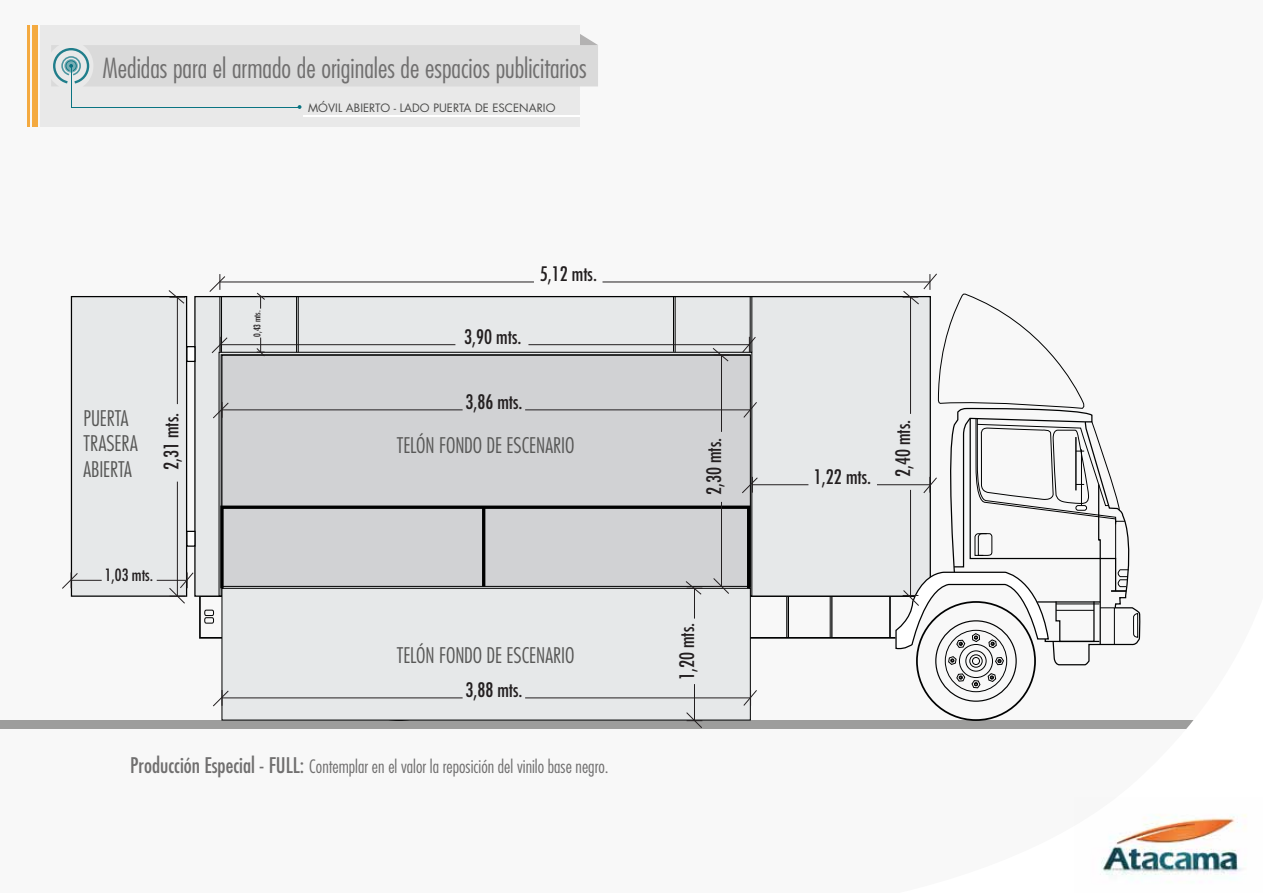
<style>
.page{position:relative;width:1263px;height:893px;background:#f8f8f8}
.page>*{position:absolute;margin:0;border:0;box-sizing:border-box;transform-origin:0 0}
.t1{font:300 condensed 27px "Futura Std";color:#706f6f}
.t2{font:300 condensed 21px/25.2px "Futura Std";letter-spacing:-.005em;color:#575756}
.t3{font:condensed 19.5px "Futura Std";color:#231f20}
.t4{font:300 condensed 18px "Futura Std";color:#706f6f}
.t5{font:condensed 16.5px "Futura Std";color:#231f20}
.t6{font:11.25px "Futura Std";letter-spacing:.005em;color:#4a4a49}
.t7{font:condensed 9px "Futura Std";color:#231f20}
.s1{font-weight:400;font-size:21px}
</style>
<div class="page">
<div style="left:40px;top:25px;width:540px;height:102px;background:#e9e9e9"></div>
<hr style="left:303px;top:115px;width:277px;height:2px;background:#fff">
<svg style="left:51px;top:34px;width:547px;height:52px"></svg>
<div style="left:32px;top:25px;width:6px;height:102px;background:#f4aa40"></div>
<hr style="left:27px;top:25px;width:3px;height:102px;background:#f49712">
<hr style="left:71px;top:67px;width:1px;height:40px;background:#0a7482">
<hr style="left:71px;top:107px;width:228px;height:1px;background:#0a7482">
<div style="left:0;top:720px;width:1211px;height:9px;background:#9d9d9c"></div>
<div style="left:194px;top:295px;width:737px;height:277px;background:#e6e8e9"></div>
<svg style="left:218px;top:351px;width:535px;height:221px;background:#78797a"></svg>
<hr style="left:298px;top:296px;width:1px;height:56px;background:#000101">
<hr style="left:219px;top:296px;width:1px;height:56px;background:#000101">
<hr style="left:296px;top:296px;width:1px;height:56px;background:#000101">
<hr style="left:221px;top:296px;width:1px;height:56px;background:#000101">
<hr style="left:751px;top:296px;width:1px;height:56px;background:#000101">
<hr style="left:673px;top:296px;width:1px;height:56px;background:#000101">
<hr style="left:750px;top:296px;width:1px;height:56px;background:#000101">
<hr style="left:675px;top:296px;width:1px;height:56px;background:#000101">
<div style="left:222px;top:355px;width:529px;height:232px;background:#d1d2d4;border:1px solid #000101"></div>
<div style="left:71px;top:296px;width:116px;height:301px;background:#e6e8e9;border:1px solid #000101"></div>
<div style="left:186px;top:346px;width:10px;height:16px;background:#fff;border:1px solid #000101"></div>
<div style="left:186px;top:531px;width:10px;height:16px;background:#fff;border:1px solid #000101"></div>
<div style="left:222px;top:588px;width:529px;height:132px;background:#e6e8e9"></div>
<div style="left:220px;top:506px;width:530px;height:84px;border:3px solid #000101"></div>
<hr style="left:482px;top:507px;width:3px;height:79px;background:#000101">
<hr style="left:220px;top:282px;width:314px;height:1px;background:#231f20">
<hr style="left:602px;top:282px;width:328px;height:1px;background:#231f20">
<svg style="left:209px;top:274px;width:16px;height:18px"></svg>
<svg style="left:257px;top:338px;width:8px;height:18px"></svg>
<svg style="left:257px;top:293px;width:8px;height:16px"></svg>
<hr style="left:721px;top:502px;width:1px;height:84px;background:#231f20">
<hr style="left:721px;top:355px;width:1px;height:77px;background:#231f20">
<svg style="left:713px;top:348px;width:16px;height:13px"></svg>
<hr style="left:222px;top:410px;width:241px;height:1px;background:#231f20">
<hr style="left:525px;top:410px;width:225px;height:1px;background:#231f20">
<svg style="left:213px;top:402px;width:16px;height:16px"></svg>
<svg style="left:743px;top:402px;width:14px;height:16px"></svg>
<hr style="left:221px;top:344px;width:234px;height:1px;background:#231f20">
<hr style="left:528px;top:344px;width:221px;height:1px;background:#231f20">
<svg style="left:212px;top:337px;width:15px;height:16px"></svg>
<svg style="left:742px;top:337px;width:14px;height:16px"></svg>
<hr style="left:177px;top:482px;width:1px;height:114px;background:#231f20">
<hr style="left:177px;top:297px;width:1px;height:107px;background:#231f20">
<svg style="left:169px;top:290px;width:16px;height:14px"></svg>
<hr style="left:71px;top:580px;width:31px;height:1px;background:#231f20">
<hr style="left:157px;top:580px;width:30px;height:1px;background:#231f20">
<svg style="left:62px;top:572px;width:16px;height:17px"></svg>
<svg style="left:169px;top:572px;width:295px;height:76px"></svg>
<hr style="left:752px;top:484px;width:56px;height:1px;background:#231f20">
<hr style="left:877px;top:484px;width:53px;height:1px;background:#231f20">
<svg style="left:742px;top:477px;width:16px;height:16px"></svg>
<hr style="left:910px;top:296px;width:1px;height:118px;background:#231f20">
<svg style="left:895px;top:318px;width:224px;height:187px"></svg>
<svg style="left:903px;top:274px;width:34px;height:30px"></svg>
<hr style="left:222px;top:698px;width:241px;height:1px;background:#231f20">
<hr style="left:525px;top:698px;width:225px;height:1px;background:#231f20">
<svg style="left:213px;top:690px;width:16px;height:16px"></svg>
<svg style="left:666px;top:505px;width:545px;height:224px"></svg>
<img style="left:1102px;top:818px;width:138px;height:57px">
<h1 class="t1" style="left:103px;top:52px;width:486px">Medidas para el armado de originales de espacios publicitarios</h1>
<p class="t6" style="left:308px;top:101px;width:249px">MÓVIL ABIERTO - LADO PUERTA DE ESCENARIO</p>
<p class="t2" style="left:83px;top:406px;width:56px">PUERTA<br>TRASERA<br>ABIERTA</p>
<p class="t3" style="left:160px;top:470px;width:59px;rotate:-90deg">2,31 mts.</p>
<p class="t5" style="left:105px;top:565px;width:50px">1,03 mts.</p>
<p class="t7" style="left:252px;top:337px;width:28px;rotate:-90deg">0,43 mts.</p>
<p class="t3" style="left:464px;top:325px;width:59px">3,90 mts.</p>
<p class="t3" style="left:540px;top:263px;width:59px">5,12 mts.</p>
<p class="t3" style="left:465px;top:390px;width:59px">3,86 mts.</p>
<p class="t2" style="left:397px;top:432px;width:179px">TELÓN FONDO DE ESCENARIO</p>
<p class="t2" style="left:397px;top:642px;width:179px">TELÓN FONDO DE ESCENARIO</p>
<p class="t3" style="left:465px;top:678px;width:59px">3,88 mts.</p>
<p class="t4" style="left:130px;top:756px;width:480px"><span class="s1">Producción Especial - FULL:</span> Contemplar en el valor la reposición del vinilo base negro.</p>
<p class="t3" style="left:702px;top:495px;width:59px;rotate:-90deg">2,30 mts.</p>
<p class="t3" style="left:675px;top:680px;width:59px;rotate:-90deg">1,20 mts.</p>
<p class="t3" style="left:814px;top:466px;width:59px">1,22 mts.</p>
<p class="t3" style="left:891px;top:477px;width:59px;rotate:-90deg">2,40 mts.</p>
</div>
